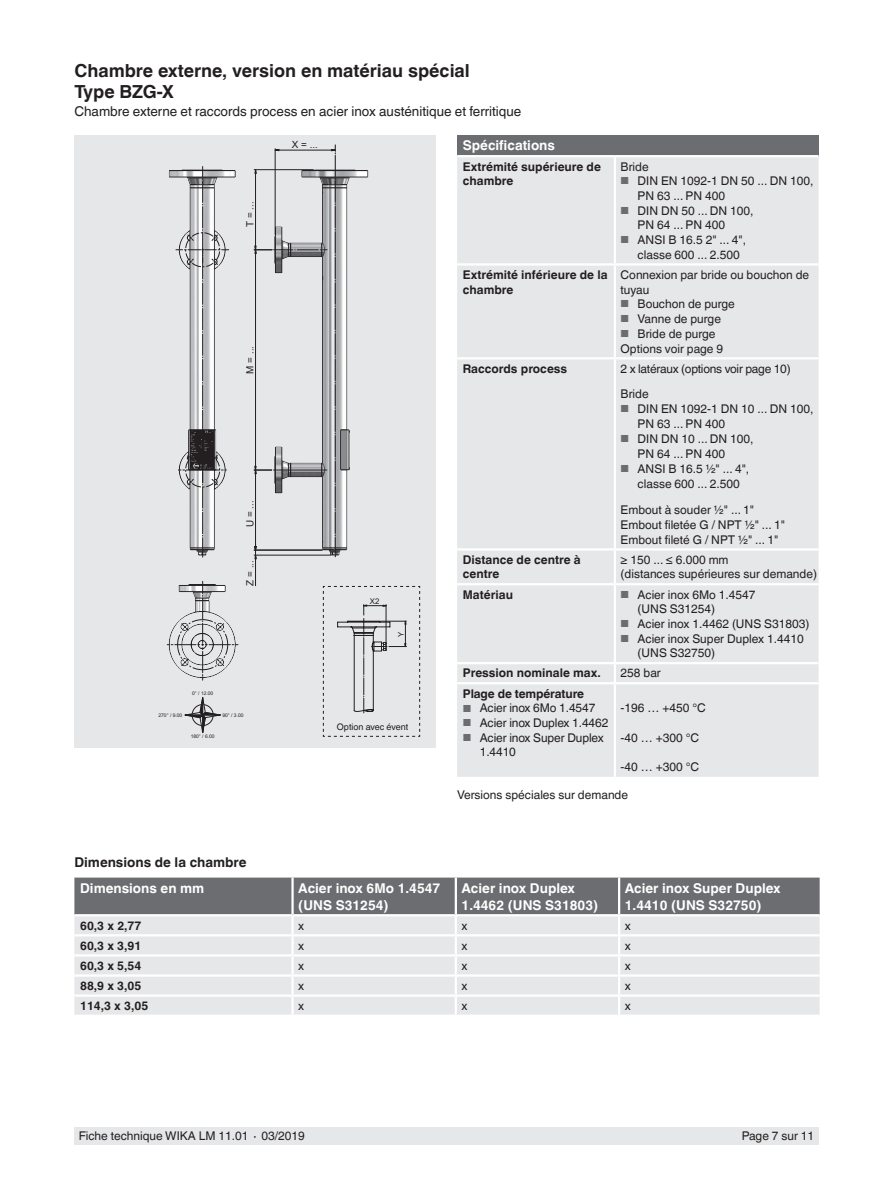
<style>
.page{position:relative;width:893px;height:1188px;background:#fff}
.page>*{position:absolute;margin:0;border:0;box-sizing:border-box;transform-origin:0 0}
.t1{font:700 18px/21px "Helvetica World";color:#231f20}
.t2{font:700 13.5px/16.5px "Helvetica World";color:#fff}
.t3{font:13.5px "Helvetica World";color:#231f20}
.t4{font:700 13.5px "Helvetica World";color:#231f20}
.t5{font:12px/14.7px "Helvetica World";color:#231f20}
.t6{font:700 12px/14.7px "Helvetica World";color:#231f20}
.t7{font:12px/25.5px "Helvetica World";letter-spacing:-.02em;color:#231f20}
.t8{font:9.9px "Arial";color:#231f20}
.t9{font:9px "Helvetica World";color:#231f20}
.t10{font:7.8px "Arial";color:#231f20}
.t11{font:4.95px "Arial";color:#231f20}
.s1{font-size:10.2px;color:#6c6d70}
</style>
<div class="page">
<div style="left:74px;top:1128px;width:745px;height:17px;background:#e6e7e9"></div>
<div style="left:74px;top:135px;width:362px;height:612px;background:#e6e7e9"></div>
<svg style="left:167px;top:145px;width:253px;height:592px"></svg>
<div style="left:457px;top:135px;width:362px;height:21px;background:#6c6d70"></div>
<div style="left:457px;top:157px;width:362px;height:620px;background:#e6e7e9"></div>
<div style="left:457px;top:551px;width:362px;height:32px;background:#e6e7e9"></div>
<hr style="left:457px;top:263px;width:158px;height:3px;background:#fff">
<hr style="left:457px;top:357px;width:158px;height:2px;background:#fff">
<hr style="left:457px;top:548px;width:158px;height:3px;background:#fff">
<hr style="left:457px;top:583px;width:158px;height:2px;background:#fff">
<hr style="left:457px;top:662px;width:158px;height:2px;background:#fff">
<svg style="left:614px;top:664px;width:2px;height:18px"></svg>
<hr style="left:457px;top:682px;width:158px;height:2px;background:#fff">
<hr style="left:614px;top:684px;width:2px;height:93px;background:#fff">
<hr style="left:614px;top:266px;width:2px;height:91px;background:#fff">
<hr style="left:614px;top:359px;width:2px;height:189px;background:#fff">
<hr style="left:614px;top:551px;width:2px;height:32px;background:#fff">
<hr style="left:614px;top:585px;width:2px;height:77px;background:#fff">
<hr style="left:614px;top:157px;width:2px;height:106px;background:#fff">
<hr style="left:615px;top:263px;width:204px;height:3px;background:#fff">
<hr style="left:615px;top:357px;width:204px;height:2px;background:#fff">
<hr style="left:615px;top:548px;width:204px;height:3px;background:#fff">
<hr style="left:615px;top:583px;width:204px;height:2px;background:#fff">
<hr style="left:615px;top:662px;width:204px;height:2px;background:#fff">
<hr style="left:615px;top:682px;width:204px;height:2px;background:#fff">
<hr style="left:457px;top:155px;width:158px;height:2px;background:#fff">
<hr style="left:615px;top:155px;width:204px;height:2px;background:#fff">
<svg style="left:74px;top:878px;width:746px;height:137px;background:#c8c9cb"></svg>
<h1 class="t1" style="left:74px;top:60px;width:397px">Chambre externe, version en matériau spécial<br>Type BZG-X</h1>
<p class="t3" style="left:74px;top:103px;width:448px">Chambre externe et raccords process en acier inox austénitique et ferritique</p>
<p class="t2" style="left:463px;top:138px;width:94px">Spécifications</p>
<p class="t6" style="left:463px;top:159px;width:140px">Extrémité supérieure de chambre</p>
<p class="t5" style="left:621px;top:159px;width:30px">Bride</p>
<p class="t8" style="left:292px;top:138px;width:28px">X = ...</p>
<p class="t5" style="left:638px;top:174px;width:177px;text-indent:-17px"><span class="s1">■</span> DIN EN 1092-1 DN 50 ... DN 100,<br>PN 63 ... PN 400</p>
<p class="t5" style="left:638px;top:203px;width:117px;text-indent:-17px"><span class="s1">■</span> DIN DN 50 ... DN 100,<br>PN 64 ... PN 400</p>
<p class="t5" style="left:638px;top:233px;width:110px;text-indent:-17px"><span class="s1">■</span> ANSI B 16.5 2" ... 4", classe 600 ... 2.500</p>
<p class="t8" style="left:243px;top:227px;width:27px;rotate:-90deg">T = ...</p>
<p class="t8" style="left:243px;top:374px;width:29px;rotate:-90deg">M = ...</p>
<p class="t8" style="left:243px;top:527px;width:28px;rotate:-90deg">U = ...</p>
<p class="t8" style="left:243px;top:586px;width:27px;rotate:-90deg">Z = ...</p>
<p class="t11" style="left:192px;top:690px;width:23px">0° / 12.00</p>
<p class="t11" style="left:158px;top:712px;width:25px">270° / 9.00</p>
<p class="t11" style="left:222px;top:712px;width:23px">90° / 3.00</p>
<p class="t11" style="left:191px;top:733px;width:25px">180° / 6.00</p>
<p class="t4" style="left:74px;top:855px;width:174px">Dimensions de la chambre</p>
<p class="t10" style="left:370px;top:596px;width:11px">X2</p>
<p class="t10" style="left:396px;top:637px;width:7px;rotate:-90deg">Y</p>
<p class="t9" style="left:337px;top:721px;width:73px">Option avec évent</p>
<p class="t6" style="left:463px;top:267px;width:146px">Extrémité inférieure de la chambre</p>
<p class="t5" style="left:621px;top:267px;width:190px">Connexion par bride ou bouchon de tuyau</p>
<p class="t5" style="left:621px;top:297px;width:116px"><span class="s1">■</span> Bouchon de purge</p>
<p class="t5" style="left:621px;top:311px;width:102px"><span class="s1">■</span> Vanne de purge</p>
<p class="t5" style="left:621px;top:326px;width:104px"><span class="s1">■</span> Bride de purge<br>Options voir page 9</p>
<p class="t6" style="left:463px;top:361px;width:106px">Raccords process</p>
<p class="t7" style="left:621px;top:356px;width:172px">2 x latéraux (options voir page 10)<br>Bride</p>
<p class="t5" style="left:638px;top:402px;width:177px;text-indent:-17px"><span class="s1">■</span> DIN EN 1092-1 DN 10 ... DN 100,<br>PN 63 ... PN 400</p>
<p class="t5" style="left:638px;top:432px;width:117px;text-indent:-17px"><span class="s1">■</span> DIN DN 10 ... DN 100,<br>PN 64 ... PN 400</p>
<p class="t5" style="left:638px;top:462px;width:113px;text-indent:-17px"><span class="s1">■</span> ANSI B 16.5 ½" ... 4", classe 600 ... 2.500</p>
<p class="t5" style="left:621px;top:502px;width:166px">Embout à souder ½" ... 1"<br>Embout filetée G / NPT ½" ... 1"<br>Embout fileté G / NPT ½" ... 1"</p>
<p class="t6" style="left:463px;top:552px;width:119px">Distance de centre à centre</p>
<p class="t5" style="left:621px;top:552px;width:198px">≥ 150 ... ≤ 6.000 mm<br>(distances supérieures sur demande)</p>
<p class="t6" style="left:463px;top:587px;width:52px">Matériau</p>
<p class="t5" style="left:638px;top:587px;width:119px;text-indent:-17px"><span class="s1">■</span> Acier inox 6Mo 1.4547 (UNS S31254)</p>
<p class="t5" style="left:621px;top:617px;width:190px"><span class="s1">■</span> Acier inox 1.4462 (UNS S31803)</p>
<p class="t5" style="left:638px;top:631px;width:168px;text-indent:-17px"><span class="s1">■</span> Acier inox Super Duplex 1.4410 (UNS S32750)</p>
<p class="t6" style="left:463px;top:666px;width:139px">Pression nominale max.</p>
<p class="t5" style="left:621px;top:666px;width:42px">258 bar</p>
<p class="t6" style="left:463px;top:686px;width:123px">Plage de température</p>
<p class="t5" style="left:463px;top:701px;width:134px"><span class="s1">■</span> Acier inox 6Mo 1.4547</p>
<p class="t5" style="left:463px;top:715px;width:147px"><span class="s1">■</span> Acier inox Duplex 1.4462</p>
<p class="t5" style="left:480px;top:730px;width:125px;text-indent:-17px"><span class="s1">■</span> Acier inox Super Duplex<br>1.4410</p>
<p class="t5" style="left:621px;top:701px;width:87px">-196 … +450 °C</p>
<p class="t5" style="left:621px;top:730px;width:80px">-40 … +300 °C</p>
<p class="t5" style="left:621px;top:760px;width:80px">-40 … +300 °C</p>
<p class="t5" style="left:457px;top:788px;width:172px">Versions spéciales sur demande</p>
<p class="t2" style="left:80px;top:880px;width:126px">Dimensions en mm</p>
<p class="t2" style="left:298px;top:880px;width:144px">Acier inox 6Mo 1.4547 (UNS S31254)</p>
<p class="t2" style="left:462px;top:880px;width:138px">Acier inox Duplex<br>1.4462 (UNS S31803)</p>
<p class="t2" style="left:625px;top:880px;width:157px">Acier inox Super Duplex<br>1.4410 (UNS S32750)</p>
<p class="t6" style="left:80px;top:918px;width:63px">60,3 x 2,77</p>
<p class="t5" style="left:298px;top:918px;width:7px">x</p>
<p class="t5" style="left:462px;top:918px;width:7px">x</p>
<p class="t5" style="left:625px;top:918px;width:7px">x</p>
<p class="t6" style="left:80px;top:938px;width:63px">60,3 x 3,91</p>
<p class="t5" style="left:298px;top:938px;width:7px">x</p>
<p class="t5" style="left:462px;top:938px;width:7px">x</p>
<p class="t5" style="left:625px;top:938px;width:7px">x</p>
<p class="t6" style="left:80px;top:958px;width:63px">60,3 x 5,54</p>
<p class="t5" style="left:298px;top:958px;width:7px">x</p>
<p class="t5" style="left:462px;top:958px;width:7px">x</p>
<p class="t5" style="left:625px;top:958px;width:7px">x</p>
<p class="t6" style="left:80px;top:978px;width:63px">88,9 x 3,05</p>
<p class="t5" style="left:298px;top:978px;width:7px">x</p>
<p class="t5" style="left:462px;top:978px;width:7px">x</p>
<p class="t5" style="left:625px;top:978px;width:7px">x</p>
<p class="t6" style="left:80px;top:998px;width:70px">114,3 x 3,05</p>
<p class="t5" style="left:298px;top:998px;width:7px">x</p>
<p class="t5" style="left:461px;top:998px;width:7px">x</p>
<p class="t5" style="left:625px;top:998px;width:7px">x</p>
<p class="t5" style="left:79px;top:1129px;width:228px">Fiche technique WIKA LM 11.01 ∙ 03/2019</p>
<p class="t5" style="left:742px;top:1129px;width:74px">Page 7 sur 11</p>
</div>
